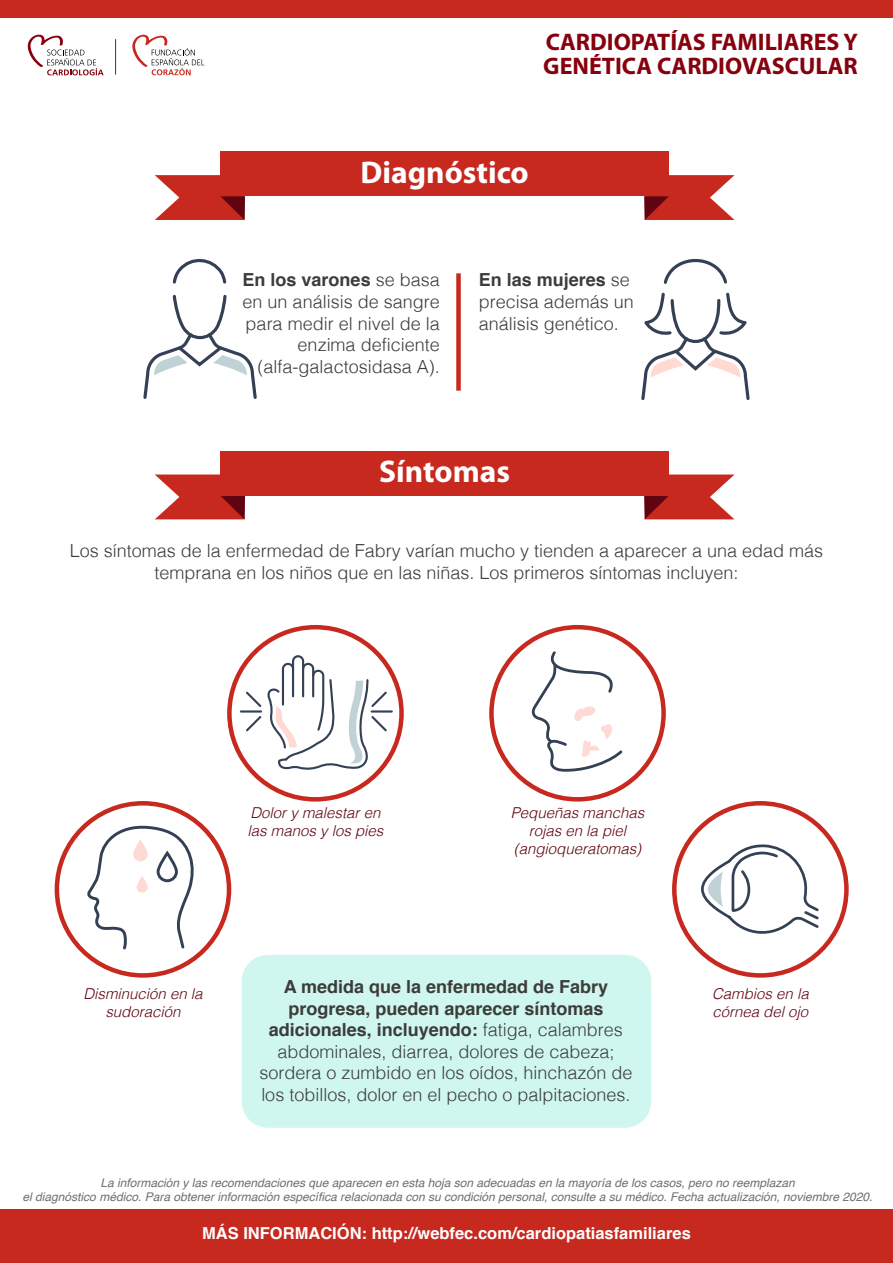
<style>
.page{position:relative;width:893px;height:1263px;background:#fff}
.page>*{position:absolute;margin:0;border:0;box-sizing:border-box;transform-origin:0 0}
.t1{font:700 31.5px "Myriad Pro";color:#fff}
.t2{font:700 24px/24px "Myriad Pro";color:#87000d}
.t3{font:300 18px/21.6px "Helvetica";color:#3c3c3b;text-align:center}
.t4{font:700 16.5px "Helvetica";color:#fff}
.t5{font:italic 300 15px/18px "Helvetica";color:#600411}
.t6{font:italic 12px/14.4px "Helvetica";color:#706f6f;text-align:center}
.s1{font-weight:700}
</style>
<div class="page">
<div style="left:242px;top:955px;width:409px;height:173px;background:#d0f7ef;border-radius:26px"></div>
<div style="left:0;top:0;width:893px;height:17px;background:#c8291f"></div>
<svg style="left:28px;top:34px;width:76px;height:41px"></svg>
<svg style="left:132px;top:34px;width:72px;height:41px"></svg>
<hr style="left:115px;top:39px;width:1px;height:36px;background:#3c3c3b">
<div style="left:0;top:1210px;width:893px;height:53px;background:#c8291f"></div>
<svg style="left:155px;top:175px;width:90px;height:45px;background:#c74740"></svg>
<svg style="left:644px;top:175px;width:90px;height:45px;background:#c74740"></svg>
<div style="left:220px;top:151px;width:449px;height:45px;background:#c8291f"></div>
<svg style="left:155px;top:474px;width:90px;height:45px;background:#c84942"></svg>
<svg style="left:644px;top:474px;width:90px;height:45px;background:#c84842"></svg>
<div style="left:220px;top:451px;width:449px;height:45px;background:#c8291f"></div>
<div style="left:456px;top:273px;width:5px;height:118px;background:#c8291f"></div>
<svg style="left:172px;top:258px;width:55px;height:26px"></svg>
<svg style="left:143px;top:294px;width:114px;height:105px"></svg>
<svg style="left:641px;top:259px;width:109px;height:141px"></svg>
<div style="left:227px;top:625px;width:177px;height:176px;border:4px solid #c8291f;border-radius:50%"></div>
<hr style="left:372px;top:710px;width:20px;height:3px;background:#344154">
<svg style="left:244px;top:654px;width:145px;height:117px"></svg>
<hr style="left:241px;top:710px;width:20px;height:3px;background:#344154">
<div style="left:489px;top:625px;width:177px;height:176px;border:4px solid #c8291f;border-radius:50%"></div>
<svg style="left:531px;top:651px;width:92px;height:121px"></svg>
<div style="left:672px;top:801px;width:177px;height:177px;border:4px solid #c8291f;border-radius:50%"></div>
<svg style="left:701px;top:844px;width:118px;height:90px"></svg>
<div style="left:55px;top:801px;width:176px;height:177px;border:4px solid #c8291f;border-radius:50%"></div>
<svg style="left:84px;top:822px;width:113px;height:130px"></svg>
<div style="left:157px;top:852px;width:21px;height:30px;border:3px solid #344154;border-radius:9px"></div>
<svg style="left:133px;top:839px;width:15px;height:22px"></svg>
<svg style="left:137px;top:876px;width:11px;height:16px"></svg>
<h2 class="t2" style="left:543px;top:29px;width:316px">CARDIOPATÍAS FAMILIARES Y<br>GENÉTICA CARDIOVASCULAR</h2>
<h1 class="t1" style="left:360px;top:152px;width:170px">Diagnóstico</h1>
<p class="t3" style="left:243px;top:268px;width:199px;text-align:right"><span class="s1">En los varones</span> se basa en un análisis de sangre para medir el nivel de la enzima deficiente (alfa-galactosidasa A).</p>
<p class="t3" style="left:479px;top:268px;width:157px;text-align:left"><span class="s1">En las mujeres</span> se precisa además un análisis genético.</p>
<h1 class="t1" style="left:379px;top:451px;width:132px">Síntomas</h1>
<p class="t3" style="left:70px;top:539px;width:755px">Los síntomas de la enfermedad de Fabry varían mucho y tienden a aparecer a una edad más temprana en los niños que en las niñas. Los primeros síntomas incluyen:</p>
<p class="t5" style="left:247px;top:802px;width:137px">Dolor y malestar en las manos y los pies</p>
<p class="t5" style="left:511px;top:802px;width:135px;text-align:center">Pequeñas manchas rojas en la piel (angioqueratomas)</p>
<p class="t3" style="left:259px;top:974px;width:375px"><span class="s1">A medida que la enfermedad de Fabry progresa, pueden aparecer síntomas adicionales, incluyendo:</span> fatiga, calambres abdominales, diarrea, dolores de cabeza; sordera o zumbido en los oídos, hinchazón de los tobillos, dolor en el pecho o palpitaciones.</p>
<p class="t5" style="left:83px;top:983px;width:121px;text-align:center">Disminución en la sudoración</p>
<p class="t5" style="left:712px;top:983px;width:98px">Cambios en la córnea del ojo</p>
<p class="t6" style="left:23px;top:1175px;width:851px">La información y las recomendaciones que aparecen en esta hoja son adecuadas en la mayoría de los casos, pero no reemplazan<br>el diagnóstico médico. Para obtener información específica relacionada con su condición personal, consulte a su médico. Fecha actualización, noviembre 2020.</p>
<p class="t4" style="left:202px;top:1220px;width:490px">MÁS INFORMACIÓN: http://webfec.com/cardiopatiasfamiliares</p>
</div>
